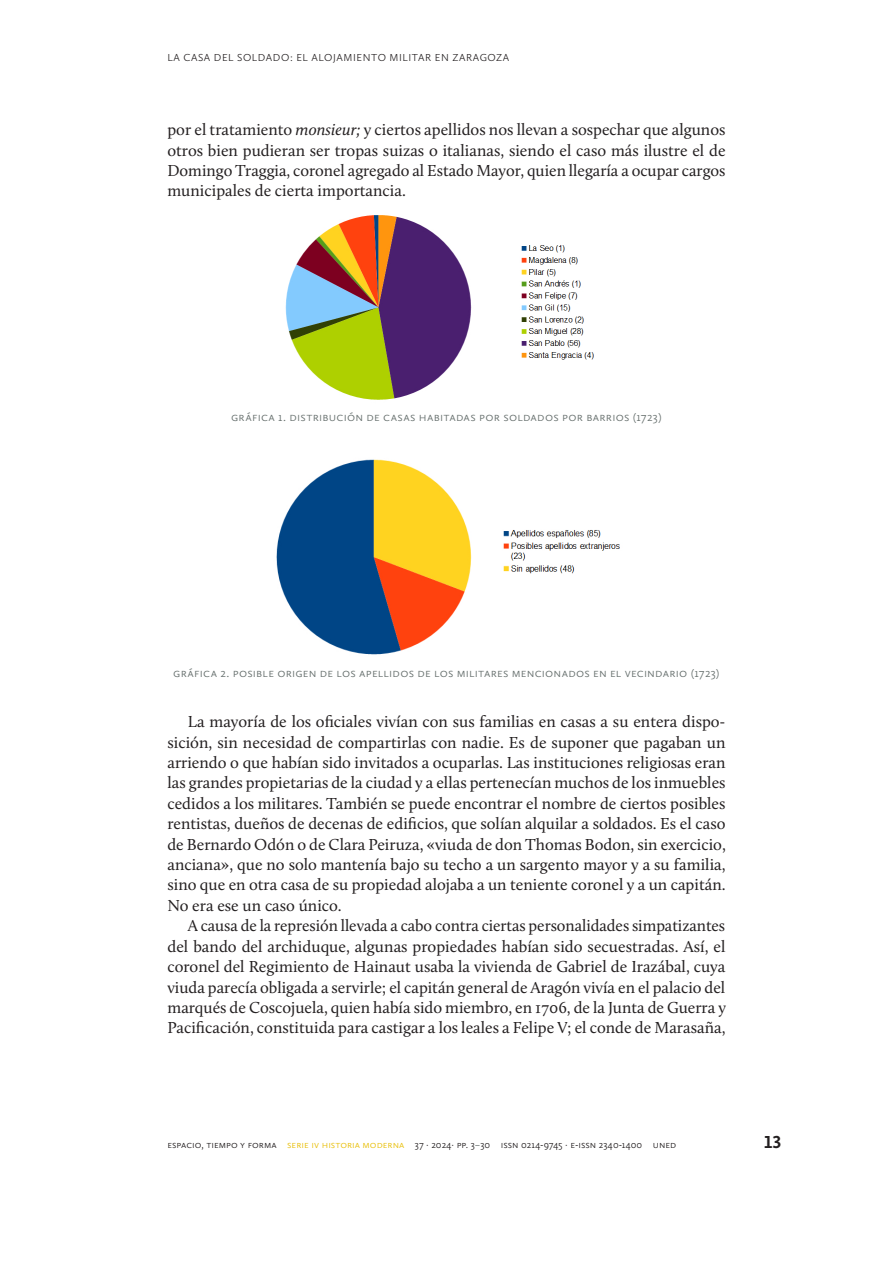
<style>
.page{position:relative;width:893px;height:1263px;background:#fff}
.page>*{position:absolute;margin:0;border:0;box-sizing:border-box;transform-origin:0 0}
.t1{font:700 18px "Calluna Sans";color:#231f20}
.Cuerpo{font:16.5px/20.4px "Calluna";color:#231f20;text-align:justify}
.Imagen_Pie{font:300 12.75px "Calluna Sans";letter-spacing:.02em;color:#67706e}
.t2{font:300 10.5px "Calluna Sans";color:#231f20}
.t3{font:300 10.5px "Calluna Sans";letter-spacing:.055em;color:#231f20}
.t4{font:300 10.5px "Calluna Sans";color:#e8be06}
.s1{font-style:italic}
.s2{color:#e8be06}
.s3{font-weight:400;color:#67706e}
</style>
<div class="page">
<img style="left:285px;top:215px;width:309px;height:185px">
<img style="left:276px;top:459px;width:344px;height:196px">
<p class="t2" style="left:167px;top:52px;width:93px">La casa del soldad</p>
<p class="t3" style="left:281px;top:52px;width:186px">o: el alojami ento militar en Zarag</p>
<p class="t2" style="left:488px;top:52px;width:17px">oza</p>
<p class="Cuerpo" style="left:167px;top:119px;width:560px">por el tratamiento <span class="s1">monsieur;</span> y ciertos apellidos nos llevan a sospechar que algunos otros bien pudieran ser tropas suizas o italianas, siendo el caso más ilustre el de Domingo Traggia, coronel agregado al Estado Mayor, quien llegaría a ocupar cargos municipales de cierta importancia.</p>
<p class="Imagen_Pie" style="left:231px;top:409px;width:28px">Gráfica</p>
<p class="Imagen_Pie" style="left:278px;top:409px;width:18px">1. Distri</p>
<p class="Imagen_Pie" style="left:322px;top:409px;width:68px">bución de casas</p>
<p class="Imagen_Pie" style="left:419px;top:409px;width:68px">habitadas por</p>
<p class="Imagen_Pie" style="left:503px;top:409px;width:67px">soldados por</p>
<p class="Imagen_Pie" style="left:586px;top:409px;width:14px">barrios</p>
<p class="Imagen_Pie" style="left:633px;top:409px;width:30px">(1723)</p>
<p class="Imagen_Pie" style="left:173px;top:665px;width:28px">Gráfica</p>
<p class="Imagen_Pie" style="left:220px;top:665px;width:261px">2. Posi ble origen de los apelli dos de los mi litares</p>
<p class="Imagen_Pie" style="left:512px;top:665px;width:120px">mencionados en el veci</p>
<p class="Imagen_Pie" style="left:647px;top:665px;width:23px">ndario</p>
<p class="Imagen_Pie" style="left:691px;top:665px;width:30px">(1723)</p>
<p class="Cuerpo" style="left:167px;top:711px;width:560px;text-indent:20px">La mayoría de los oficiales vivían con sus familias en casas a su entera dispo&shy;sición, sin necesidad de compartirlas con nadie. Es de suponer que pagaban un arriendo o que habían sido invitados a ocuparlas. Las instituciones religiosas eran las grandes propietarias de la ciudad y a ellas pertenecían muchos de los inmuebles cedidos a los militares. También se puede encontrar el nombre de ciertos posibles rentistas, dueños de decenas de edificios, que solían alquilar a soldados. Es el caso de Bernardo Odón o de Clara Peiruza, «viuda de don Thomas Bodon, sin exercicio, anciana», que no solo mantenía bajo su techo a un sargento mayor y a su familia, sino que en otra casa de su propiedad alojaba a un teniente coronel y a un capitán.<br>No era ese un caso único.</p>
<p class="Cuerpo" style="left:167px;top:915px;width:560px;text-indent:20px">A causa de la represión llevada a cabo contra ciertas personalidades simpatizantes del bando del archiduque, algunas propiedades habían sido secuestradas. Así, el coronel del Regimiento de Hainaut usaba la vivienda de Gabriel de Irazábal, cuya viuda parecía obligada a servirle; el capitán general de Aragón vivía en el palacio del marqués de Coscojuela, quien había sido miembro, en 1706, de la Junta de Guerra y Pacificación, constituida para castigar a los leales a Felipe V; el conde de Marasaña,</p>
<p class="t2" style="left:167px;top:1138px;width:130px">ESPACIO, TIEMPO Y FORMA <span class="s2">Serie</span></p>
<p class="t4" style="left:311px;top:1138px;width:23px">IV historia</p>
<p class="t2" style="left:363px;top:1138px;width:314px"><span class="s2">Moderna</span> 37 · 2024· pp. 3<span class="s3">–</span>30 ISSN 0214-9745 · e-iss n 2340-1400 UN ED</p>
<p class="t1" style="left:764px;top:1131px;width:19px">13</p>
</div>
